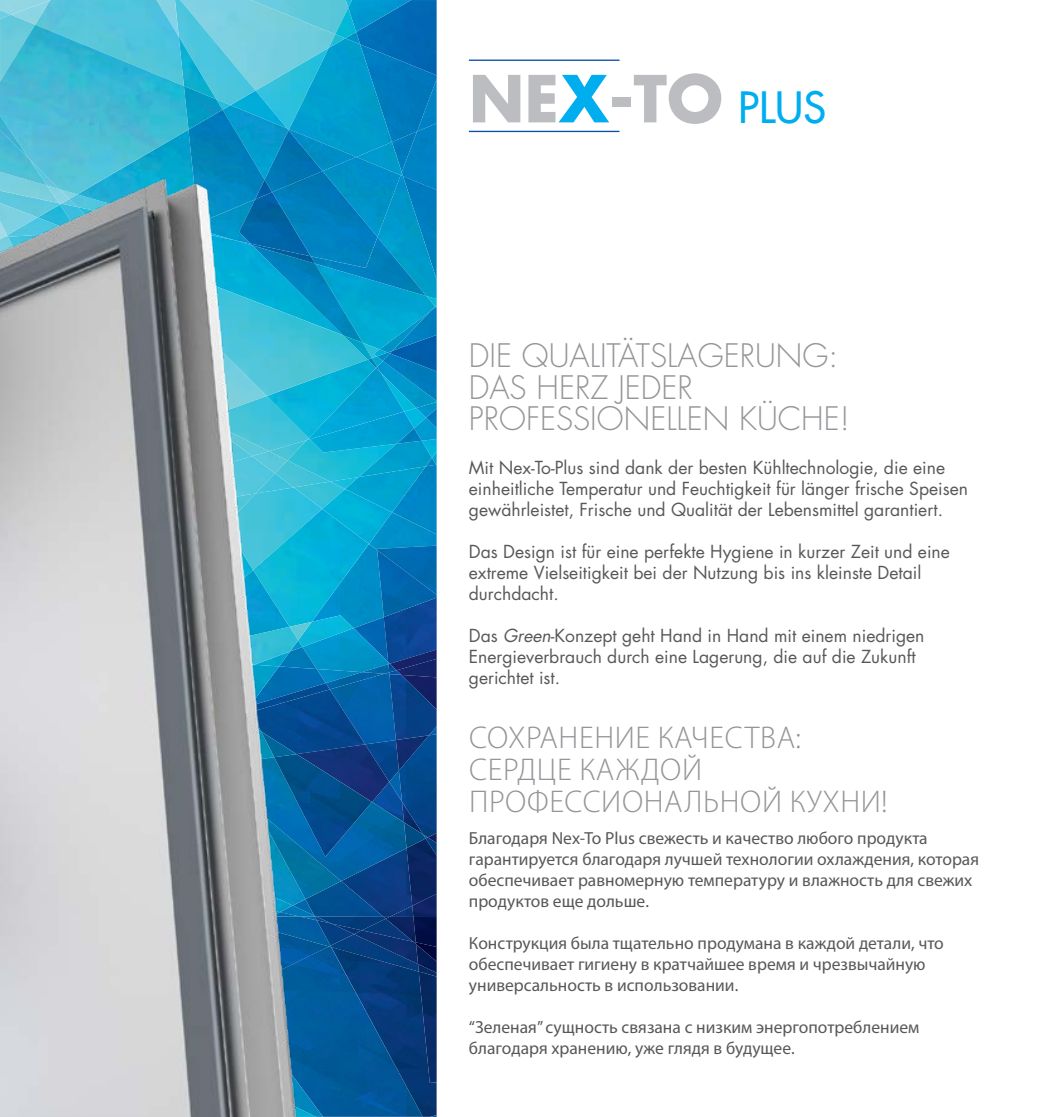
<style>
.page{position:relative;width:1042px;height:1117px;background:#fff}
.page>*{position:absolute;margin:0;border:0;box-sizing:border-box;transform-origin:0 0}
.t1{font:700 63px "Futura Std";color:#bcbdc0}
.t2{font:500 42px "Futura Std";color:#00aeef}
.t3{font:300 31.5px "Futura Std";color:#939598}
.t4{font:300 31.5px/31.5px "Myriad Pro";letter-spacing:.02em;color:#939598}
.t5{font:17.5px/21px "Futura Std";color:#57585a}
.t6{font:17.5px/21px "Myriad Pro";color:#57585a}
.s1{color:#00aeef}
.s2{font-style:italic}
</style>
<div class="page">
<img style="left:0;top:0;width:437px;height:1116px">
<hr style="left:469px;top:60px;width:150px;height:1px;background:#0a4fa2">
<hr style="left:469px;top:131px;width:150px;height:1px;background:#0a4fa2">
<p class="t1" style="left:469px;top:57px;width:256px">NE<span class="s1">X</span>-TO</p>
<p class="t2" style="left:738px;top:81px;width:89px">PLUS</p>
<p class="t3" style="left:469px;top:336px;width:371px">DIE QUALITÄTSLAGERUNG:</p>
<p class="t3" style="left:469px;top:368px;width:225px">DAS HERZ JEDER</p>
<p class="t3" style="left:469px;top:399px;width:382px">PROFESSIONELLEN KÜCHE!</p>
<p class="t5" style="left:469px;top:456px;width:501px">Mit Nex-To-Plus sind dank der besten Kühltechnologie, die eine einheitliche Temperatur und Feuchtigkeit für länger frische Speisen gewährleistet, Frische und Qualität der Lebensmittel garantiert.</p>
<p class="t5" style="left:469px;top:540px;width:482px">Das Design ist für eine perfekte Hygiene in kurzer Zeit und eine extreme Vielseitigkeit bei der Nutzung bis ins kleinste Detail durchdacht.</p>
<p class="t5" style="left:469px;top:624px;width:457px">Das <span class="s2">Green</span>-Konzept geht Hand in Hand mit einem niedrigen<br>Energieverbrauch durch eine Lagerung, die auf die Zukunft gerichtet ist.</p>
<p class="t4" style="left:469px;top:721px;width:333px">СОХРАНЕНИЕ КАЧЕСТВА:</p>
<p class="t4" style="left:469px;top:753px;width:420px">СЕРДЦЕ КАЖДОЙ<br>ПРОФЕССИОНАЛЬНОЙ КУХНИ!</p>
<p class="t6" style="left:469px;top:827px;width:512px">Благодаря Nex-To Plus свежесть и качество любого продукта гарантируется благодаря лучшей технологии охлаждения, которая обеспечивает равномерную температуру и влажность для свежих продуктов еще дольше.</p>
<p class="t6" style="left:469px;top:932px;width:476px">Конструкция была тщательно продумана в каждой детали, что обеспечивает гигиену в кратчайшее время и чрезвычайную универсальность в использовании.</p>
<p class="t6" style="left:469px;top:1016px;width:452px">“Зеленая” сущность связана с низким энергопотреблением благодаря хранению, уже глядя в будущее.</p>
</div>
